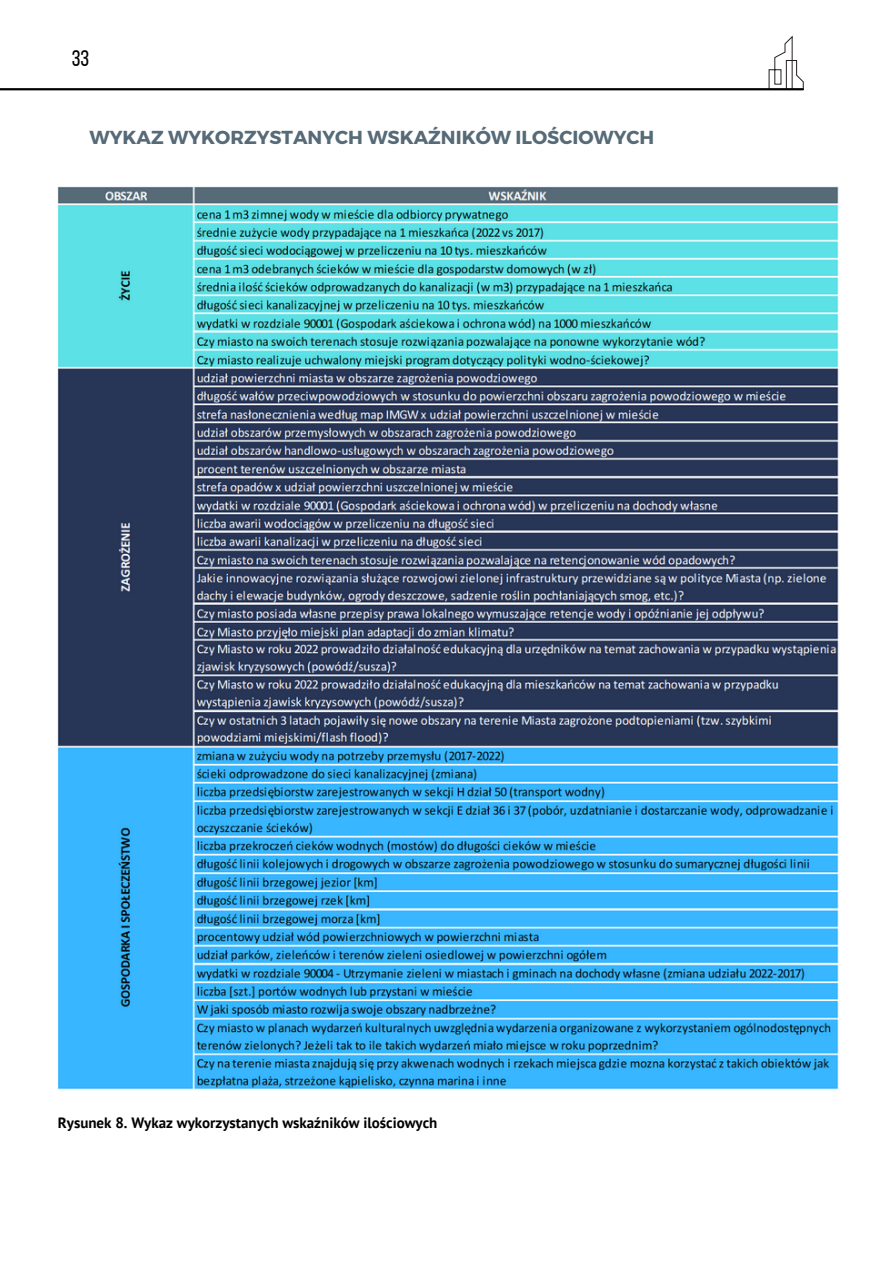
<style>
.page{position:relative;width:893px;height:1264px;background:#fff}
.page>*{position:absolute;margin:0;border:0;box-sizing:border-box;transform-origin:0 0}
.t1{font:22.5px "Bebas Neue";color:#000}
.t2{font:700 18.75px "Montserrat";color:#566a77}
.t3{font:700 15px "PT Sans";color:#000}
</style>
<div class="page">
<svg style="left:768px;top:36px;width:35px;height:52px"></svg>
<hr style="left:0;top:88px;width:803px;height:2px;background:#000">
<img style="left:58px;top:186px;width:781px;height:904px">
<p class="t1" style="left:72px;top:49px;width:19px">33</p>
<p class="t2" style="left:89px;top:126px;width:566px">WYKAZ WYKORZYSTANYCH WSKAŹNIKÓW ILOŚCIOWYCH</p>
<p class="t3" style="left:58px;top:1112px;width:381px">Rysunek 8. Wykaz wykorzystanych wskaźników ilościowych</p>
</div>
